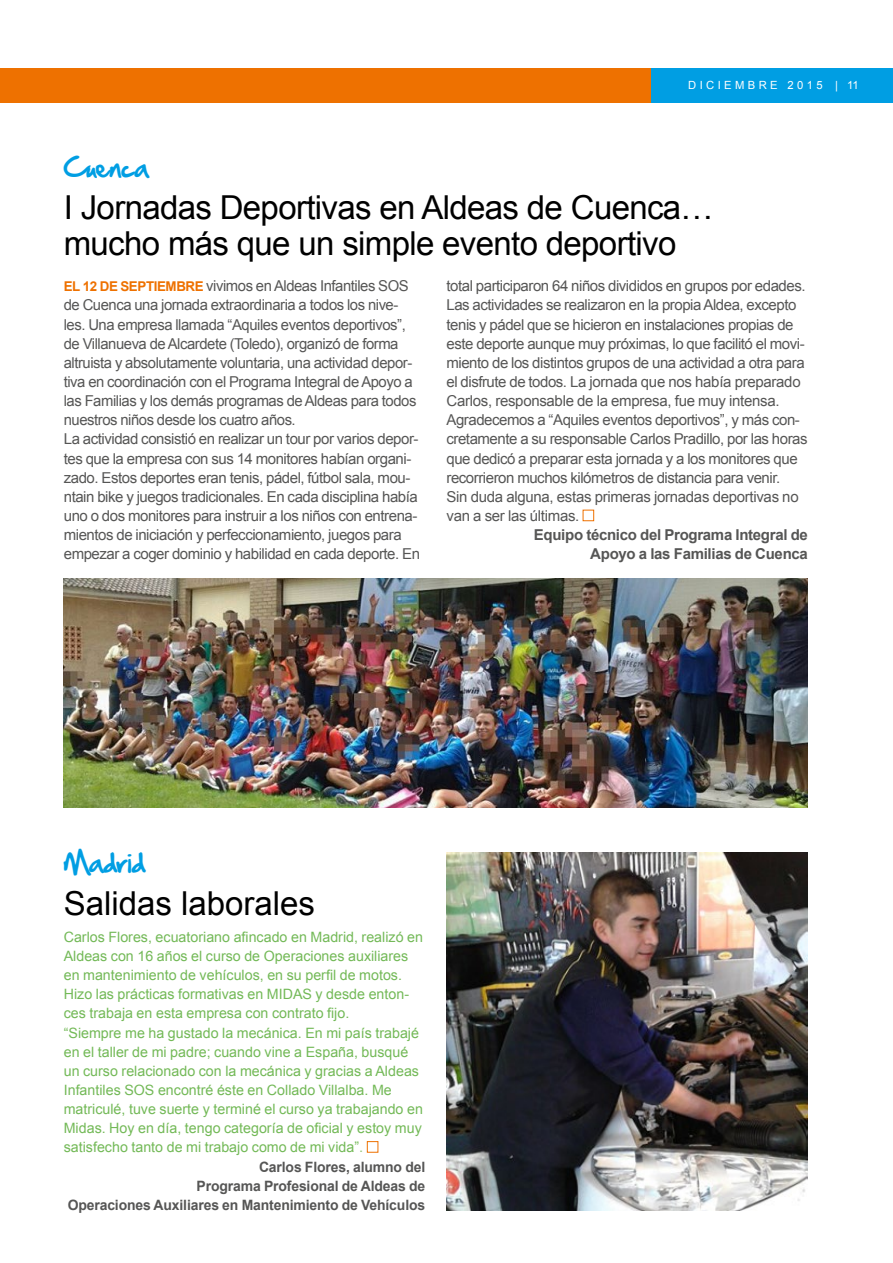
<style>
.page{position:relative;width:893px;height:1263px;background:#fff}
.page>*{position:absolute;margin:0;border:0;box-sizing:border-box;transform-origin:0 0}
.t1{font:33px/36px "Arial";letter-spacing:-.02em;color:#000}
.t2{font:33px "Arial";color:#000}
.t3{font:24px "Hand Of Sean";color:#009ee3}
.t4{font:15px/19.2px "Arial";letter-spacing:-.03em;color:#565655}
.t5{font:700 15px "Arial";letter-spacing:-.02em;color:#565655}
.t6{font:14.25px "Arial";color:#73b957}
.t7{font:700 14.25px "Arial";letter-spacing:-.01em;color:#565655}
.t8{font:11.25px "Arial";letter-spacing:.3em;color:#fff}
.s1{font-weight:700;font-size:13.5px;color:#ee7100}
.s2{font-size:15px;color:#96c77a}
</style>
<div class="page">
<div style="left:367px;top:1141px;width:11px;height:11px;border:1px solid #ee7100"></div>
<div style="left:0;top:68px;width:893px;height:34px;background:#009ee3"></div>
<div style="left:0;top:68px;width:651px;height:34px;background:#ee7100"></div>
<img style="left:446px;top:853px;width:362px;height:357px">
<div style="left:583px;top:510px;width:11px;height:11px;border:1px solid #ee7100"></div>
<img style="left:64px;top:578px;width:744px;height:230px">
<p class="t3" style="left:64px;top:146px;width:86px">Cuenca</p>
<p class="t8" style="left:688px;top:79px;width:11px">diciemb</p>
<p class="t8" style="left:759px;top:79px;width:101px">re 2015 | 11</p>
<p class="t1" style="left:64px;top:190px;width:651px">I Jornadas Deportivas en Aldeas de Cuenca… mucho más que un simple evento deportivo</p>
<p class="t4" style="left:64px;top:276px;width:358px"><span class="s1">El 12 de septiembre</span> vivimos en Aldeas Infantiles SOS de Cuenca una jornada extraordinaria a todos los nive&shy;les. Una empresa llamada “Aquiles eventos deportivos”, de Villanueva de Alcardete (Toledo), organizó de forma altruista y absolutamente voluntaria, una actividad depor&shy;tiva en coordinación con el Programa Integral de Apoyo a las Familias y los demás programas de Aldeas para todos nuestros niños desde los cuatro años.<br>La actividad consistió en realizar un tour por varios depor&shy;tes que la empresa con sus 14 monitores habían organi&shy;zado. Estos deportes eran tenis, pádel, fútbol sala, mou&shy;ntain bike y juegos tradicionales. En cada disciplina había uno o dos monitores para instruir a los niños con entrena&shy;mientos de iniciación y perfeccionamiento, juegos para empezar a coger dominio y habilidad en cada deporte. En</p>
<p class="t4" style="left:446px;top:276px;width:361px">total participaron 64 niños divididos en grupos por edades.</p>
<p class="t4" style="left:446px;top:296px;width:351px">Las actividades se realizaron en la propia Aldea, excepto</p>
<p class="t4" style="left:446px;top:315px;width:349px">tenis y pádel que se hicieron en instalaciones propias de</p>
<p class="t4" style="left:446px;top:334px;width:360px">este deporte aunque muy próximas, lo que facilitó el movi-</p>
<p class="t4" style="left:446px;top:353px;width:360px">miento de los distintos grupos de una actividad a otra para</p>
<p class="t4" style="left:446px;top:372px;width:356px">el disfrute de todos. La jornada que nos había preparado</p>
<p class="t4" style="left:446px;top:391px;width:335px">Carlos, responsable de la empresa, fue muy intensa.</p>
<p class="t4" style="left:446px;top:410px;width:355px">Agradecemos a “Aquiles eventos deportivos”, y más con-</p>
<p class="t4" style="left:446px;top:430px;width:363px">cretamente a su responsable Carlos Pradillo, por las horas</p>
<p class="t4" style="left:446px;top:449px;width:353px">que dedicó a preparar esta jornada y a los monitores que</p>
<p class="t4" style="left:446px;top:468px;width:335px">recorrieron muchos kilómetros de distancia para venir.</p>
<p class="t4" style="left:446px;top:487px;width:354px">Sin duda alguna, estas primeras jornadas deportivas no</p>
<p class="t4" style="left:446px;top:506px;width:134px">van a ser las últimas.</p>
<p class="t5" style="left:534px;top:526px;width:276px">Equipo técnico del Programa Integral de</p>
<p class="t5" style="left:590px;top:545px;width:219px">Apoyo a las Familias de Cuenca</p>
<p class="t3" style="left:64px;top:841px;width:83px">Madrid</p>
<p class="t2" style="left:64px;top:885px;width:253px">Salidas laborales</p>
<p class="t6" style="left:64px;top:929px;width:361px">Carlos Flores, ecuatoriano afincado en Madrid, realizó en</p>
<p class="t6" style="left:64px;top:948px;width:346px">Aldeas con 16 años el curso de Operaciones auxiliares</p>
<p class="t6" style="left:64px;top:967px;width:340px">en mantenimiento de vehículos, en su perfil de motos.</p>
<p class="t6" style="left:64px;top:986px;width:347px">Hizo las prácticas formativas en MIDAS y desde enton-</p>
<p class="t6" style="left:64px;top:1005px;width:287px">ces trabaja en esta empresa con contrato fijo.</p>
<p class="t6" style="left:64px;top:1024px;width:357px">“Siempre me ha gustado la mecánica. En mi país trabajé</p>
<p class="t6" style="left:64px;top:1044px;width:346px">en el taller de mi padre; cuando vine a España, busqué</p>
<p class="t6" style="left:64px;top:1063px;width:357px">un curso relacionado con la mecánica y gracias a Aldeas</p>
<p class="t6" style="left:64px;top:1082px;width:330px">Infantiles SOS encontré éste en Collado Villalba. Me</p>
<p class="t6" style="left:64px;top:1101px;width:361px">matriculé, tuve suerte y terminé el curso ya trabajando en</p>
<p class="t6" style="left:64px;top:1120px;width:360px">Midas. Hoy en día, tengo categoría de oficial y estoy muy</p>
<p class="t6" style="left:64px;top:1139px;width:301px">satisfecho tanto de mi trabajo como de mi vida”<span class="s2">.</span></p>
<p class="t7" style="left:259px;top:1158px;width:168px">Carlos Flores, alumno del</p>
<p class="t7" style="left:197px;top:1178px;width:230px">Programa Profesional de Aldeas de</p>
<p class="t7" style="left:68px;top:1197px;width:359px">Operaciones Auxiliares en Mantenimiento de Vehículos</p>
</div>
